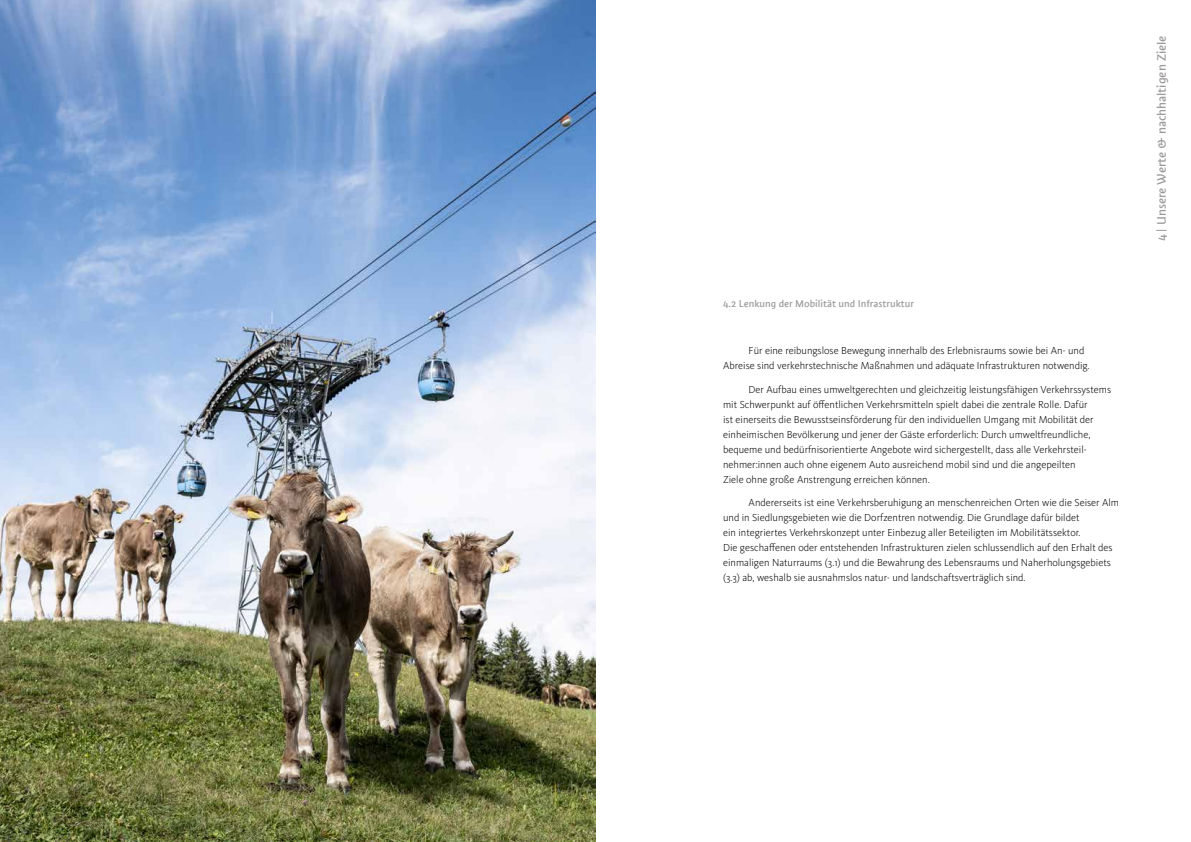
<style>
.page{position:relative;width:1191px;height:842px;background:#fff}
.page>*{position:absolute;margin:0;border:0;box-sizing:border-box;transform-origin:0 0}
.t1{font:13px "Suedtirol Next TT";color:#9d9a9a}
.t2{font:300 10.5px/15px "Kievit OT";color:#000}
.t3{font:10.5px "Suedtirol Next TT";color:#9d9a9a}
</style>
<div class="page">
<img style="left:0;top:0;width:595px;height:842px">
<p class="t3" style="left:723px;top:298px;width:193px">4.2 Lenkung der Mobilität und Infrastruktur</p>
<p class="t2" style="left:723px;top:343px;width:368px;text-indent:26px">Für eine reibungslose Bewegung innerhalb des Erlebnisraums sowie bei An- und<br>Abreise sind verkehrstechnische Maßnahmen und adäquate Infrastrukturen notwendig.</p>
<p class="t2" style="left:723px;top:382px;width:389px;text-indent:26px">Der Aufbau eines umweltgerechten und gleichzeitig leistungsfähigen Verkehrssystems mit Schwerpunkt auf öffentlichen Verkehrsmitteln spielt dabei die zentrale Rolle. Dafür<br>ist einerseits die Bewusstseinsförderung für den individuellen Umgang mit Mobilität der einheimischen Bevölkerung und jener der Gäste erforderlich: Durch umweltfreundliche, bequeme und bedürfnisorientierte Angebote wird sichergestellt, dass alle Verkehrsteil&shy;nehmer:innen auch ohne eigenem Auto ausreichend mobil sind und die angepeilten<br>Ziele ohne große Anstrengung erreichen können.</p>
<p class="t2" style="left:723px;top:495px;width:397px;text-indent:26px">Andererseits ist eine Verkehrsberuhigung an menschenreichen Orten wie die Seiser Alm und in Siedlungsgebieten wie die Dorfzentren notwendig. Die Grundlage dafür bildet<br>ein integriertes Verkehrskonzept unter Einbezug aller Beteiligten im Mobilitätssektor.<br>Die geschaffenen oder entstehenden Infrastrukturen zielen schlussendlich auf den Erhalt des einmaligen Naturraums (3.1) und die Bewahrung des Lebensraums und Naherholungsgebiets (3.3) ab, weshalb sie ausnahmslos natur- und landschaftsverträglich sind.</p>
<p class="t1" style="left:1154px;top:241px;width:207px;rotate:-90deg">4 | Unsere Werte &amp; nachhaltigen Ziele</p>
</div>
